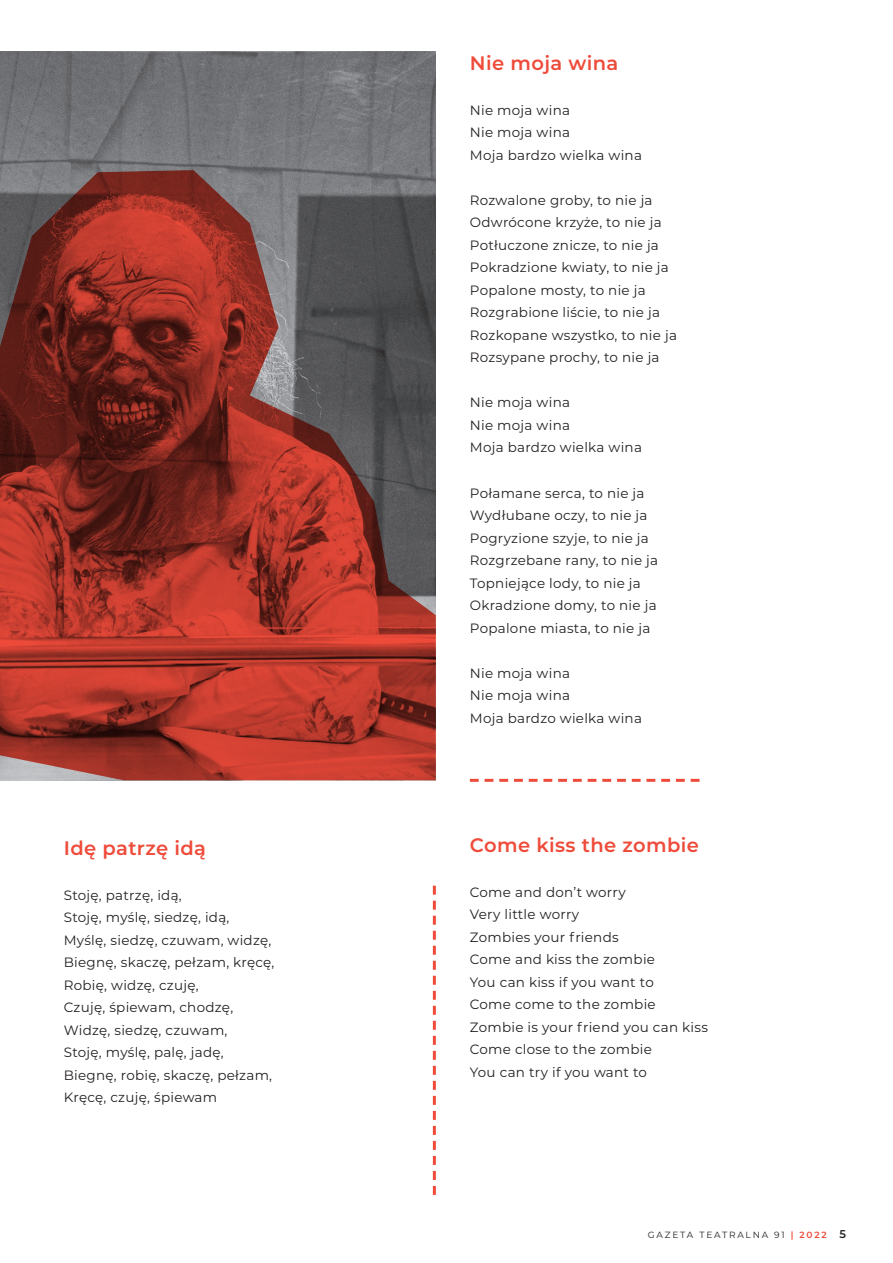
<style>
.page{position:relative;width:893px;height:1263px;background:#fff}
.page>*{position:absolute;margin:0;border:0;box-sizing:border-box;transform-origin:0 0}
.t1{font:600 19.5px "Montserrat";letter-spacing:.02em;color:#ef4b3a}
.t2{font:13.5px/22.5px "Montserrat";letter-spacing:.02em;color:#231f20}
.t3{font:9px "Montserrat";letter-spacing:.2em;color:#231f20}
.s1{font-weight:600;color:#ef4b3a}
.s2{font-weight:600;font-size:11.25px}
</style>
<div class="page">
<svg style="left:433px;top:886px;width:3px;height:309px"></svg>
<svg style="left:470px;top:779px;width:229px;height:3px"></svg>
<svg style="left:0;top:51px;width:436px;height:729px;background:#884540"></svg>
<h1 class="t1" style="left:64px;top:834px;width:144px">Idę patrzę idą</h1>
<p class="t2" style="left:64px;top:883px;width:212px">Stoję, patrzę, idą,<br>Stoję, myślę, siedzę, idą,<br>Myślę, siedzę, czuwam, widzę,<br>Biegnę, skaczę, pełzam, kręcę,<br>Robię, widzę, czuję,<br>Czuję, śpiewam, chodzę,<br>Widzę, siedzę, czuwam,<br>Stoję, myślę, palę, jadę,<br>Biegnę, robię, skaczę, pełzam,<br>Kręcę, czuję, śpiewam</p>
<h1 class="t1" style="left:470px;top:49px;width:150px">Nie moja wina</h1>
<p class="t2" style="left:470px;top:98px;width:174px">Nie moja wina<br>Nie moja wina<br>Moja bardzo wielka wina</p>
<p class="t2" style="left:470px;top:188px;width:209px">Rozwalone groby, to nie ja<br>Odwrócone krzyże, to nie ja<br>Potłuczone znicze, to nie ja<br>Pokradzione kwiaty, to nie ja<br>Popalone mosty, to nie ja<br>Rozgrabione liście, to nie ja<br>Rozkopane wszystko, to nie ja<br>Rozsypane prochy, to nie ja</p>
<p class="t2" style="left:470px;top:391px;width:174px">Nie moja wina<br>Nie moja wina<br>Moja bardzo wielka wina</p>
<p class="t2" style="left:470px;top:481px;width:190px">Połamane serca, to nie ja<br>Wydłubane oczy, to nie ja<br>Pogryzione szyje, to nie ja<br>Rozgrzebane rany, to nie ja<br>Topniejące lody, to nie ja<br>Okradzione domy, to nie ja<br>Popalone miasta, to nie ja</p>
<p class="t2" style="left:470px;top:661px;width:174px">Nie moja wina<br>Nie moja wina<br>Moja bardzo wielka wina</p>
<h1 class="t1" style="left:470px;top:831px;width:231px">Come kiss the zombie</h1>
<p class="t2" style="left:470px;top:880px;width:240px">Come and don’t worry<br>Very little worry<br>Zombies your friends<br>Come and kiss the zombie<br>You can kiss if you want to<br>Come come to the zombie<br>Zombie is your friend you can kiss<br>Come close to the zombie<br>You can try if you want to</p>
<p class="t3" style="left:648px;top:1228px;width:200px">GAZETA TEATRALNA 91 <span class="s1">| 2022</span> <span class="s2">5</span></p>
</div>
